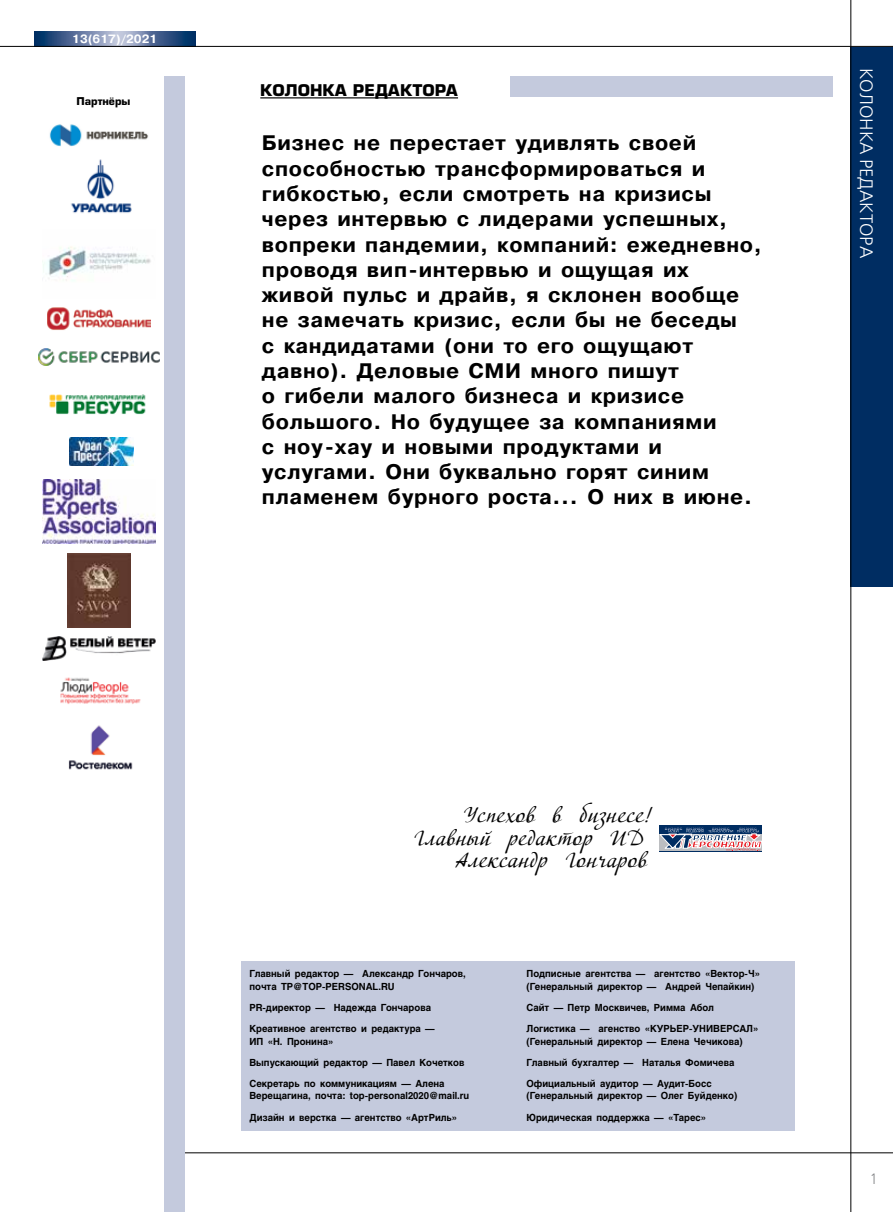
<style>
.page{position:relative;width:893px;height:1212px;background:#fff}
.page>*{position:absolute;margin:0;border:0;box-sizing:border-box;transform-origin:0 0}
.t1{font:700 21px/25.3px "Pragmatica";letter-spacing:.03em;color:#000}
.t2{font:21px "Adventure";letter-spacing:.03em;color:#000}
.t3{font:18px "Free Set C";color:#fff}
.t4{font:700 15.75px "Europe";color:#000}
.t5{font:15px "Free Set C";color:#808285;scale:.9 1}
.t6{font:700 12px "Pragmatica";color:#fff}
.t7{font:700 10.5px "Europe";color:#000}
.t8{font:700 9.75px/21.1px "Helios";color:#000}
</style>
<div class="page">
<hr style="left:0;top:1152px;width:893px;height:1px;background:#000">
<div style="left:0;top:76px;width:174px;height:1136px;background:#fff"></div>
<div style="left:164px;top:76px;width:21px;height:1136px;background:#c4cadd"></div>
<div style="left:850px;top:47px;width:43px;height:539px;background:#002d62"></div>
<svg style="left:34px;top:31px;width:162px;height:15px;background:#577199"></svg>
<hr style="left:0;top:46px;width:893px;height:1px;background:#000">
<div style="left:510px;top:76px;width:323px;height:21px;background:#c4cadd"></div>
<img style="left:70px;top:437px;width:63px;height:29px">
<hr style="left:850px;top:0;width:1px;height:1212px;background:#000">
<img style="left:71px;top:159px;width:61px;height:54px">
<img style="left:60px;top:677px;width:81px;height:27px">
<img style="left:49px;top:124px;width:99px;height:23px">
<hr style="left:260px;top:97px;width:198px;height:1px;background:#000">
<div style="left:241px;top:961px;width:553px;height:169px;background:#c4cadd"></div>
<img style="left:48px;top:307px;width:103px;height:42px">
<img style="left:42px;top:636px;width:114px;height:24px">
<img style="left:42px;top:479px;width:114px;height:64px">
<img style="left:42px;top:246px;width:109px;height:35px">
<img style="left:49px;top:394px;width:97px;height:20px">
<img style="left:67px;top:553px;width:64px;height:74px">
<img style="left:39px;top:349px;width:121px;height:16px">
<img style="left:68px;top:725px;width:65px;height:45px">
<div style="left:660px;top:825px;width:102px;height:8px;background:#002d62"></div>
<hr style="left:660px;top:851px;width:102px;height:1px;background:#002d62">
<svg style="left:660px;top:827px;width:102px;height:24px"></svg>
<p class="t6" style="left:72px;top:31px;width:87px">13(617)/2021</p>
<p class="t7" style="left:76px;top:94px;width:56px">Партнёры</p>
<h3 class="t4" style="left:260px;top:81px;width:199px">КОЛОНКА РЕДАКТОРА</h3>
<p class="t1" style="left:262px;top:131px;width:501px">Бизнес не перестает удивлять своей способностью трансформироваться и гибкостью, если смотреть на кризисы через интервью с лидерами успешных, вопреки пандемии, компаний: ежедневно, проводя вип-интервью и ощущая их живой пульс и драйв, я склонен вообще не замечать кризис, если бы не беседы<br>с кандидатами (они то его ощущают давно). Деловые СМИ много пишут<br>о гибели малого бизнеса и кризисе большого. Но будущее за компаниями<br>с ноу-хау и новыми продуктами и услугами. Они буквально горят синим пламенем бурного роста... О них в июне.</p>
<h2 class="t3" style="left:876px;top:68px;width:192px;rotate:90deg">колонка редактора</h2>
<h1 class="t2" style="left:464px;top:803px;width:189px">Успехов в бизнесе!</h1>
<h1 class="t2" style="left:414px;top:825px;width:229px">Главный редактор ИД</h1>
<h1 class="t2" style="left:455px;top:848px;width:193px">Александр Гончаров</h1>
<p class="t8" style="left:249px;top:967px;width:218px;line-height:12.6px">Главный редактор — Александр Гончаров, почта TP@TOP-PERSONAL.RU</p>
<p class="t8" style="left:249px;top:997px;width:187px">PR-директор — Надежда Гончарова<br>Креативное агентство и редактура —</p>
<p class="t8" style="left:249px;top:1030px;width:216px">ИП «Н. Пронина»<br>Выпускающий редактор — Павел Кочетков<br>Секретарь по коммуникациям — Алена</p>
<p class="t8" style="left:249px;top:1085px;width:221px">Верещагина, почта: top-personal2020@mail.ru<br>Дизайн и верстка — агентство «АртРиль»</p>
<p class="t8" style="left:526px;top:967px;width:235px;line-height:12.6px">Подписные агентства — агентство «Вектор-Ч» (Генеральный директор — Андрей Чепайкин)</p>
<p class="t8" style="left:526px;top:997px;width:233px">Сайт — Петр Москвичев, Римма Абол<br>Логистика — агенство «КУРЬЕР-УНИВЕРСАЛ»</p>
<p class="t8" style="left:526px;top:1030px;width:218px">(Генеральный директор — Елена Чечикова)<br>Главный бухгалтер — Наталья Фомичева<br>Официальный аудитор — Аудит-Босс</p>
<p class="t8" style="left:526px;top:1085px;width:212px">(Генеральный директор — Олег Буйденко)<br>Юридическая поддержка — «Тарес»</p>
<h3 class="t5" style="left:871px;top:1170px;width:7px">1</h3>
</div>
